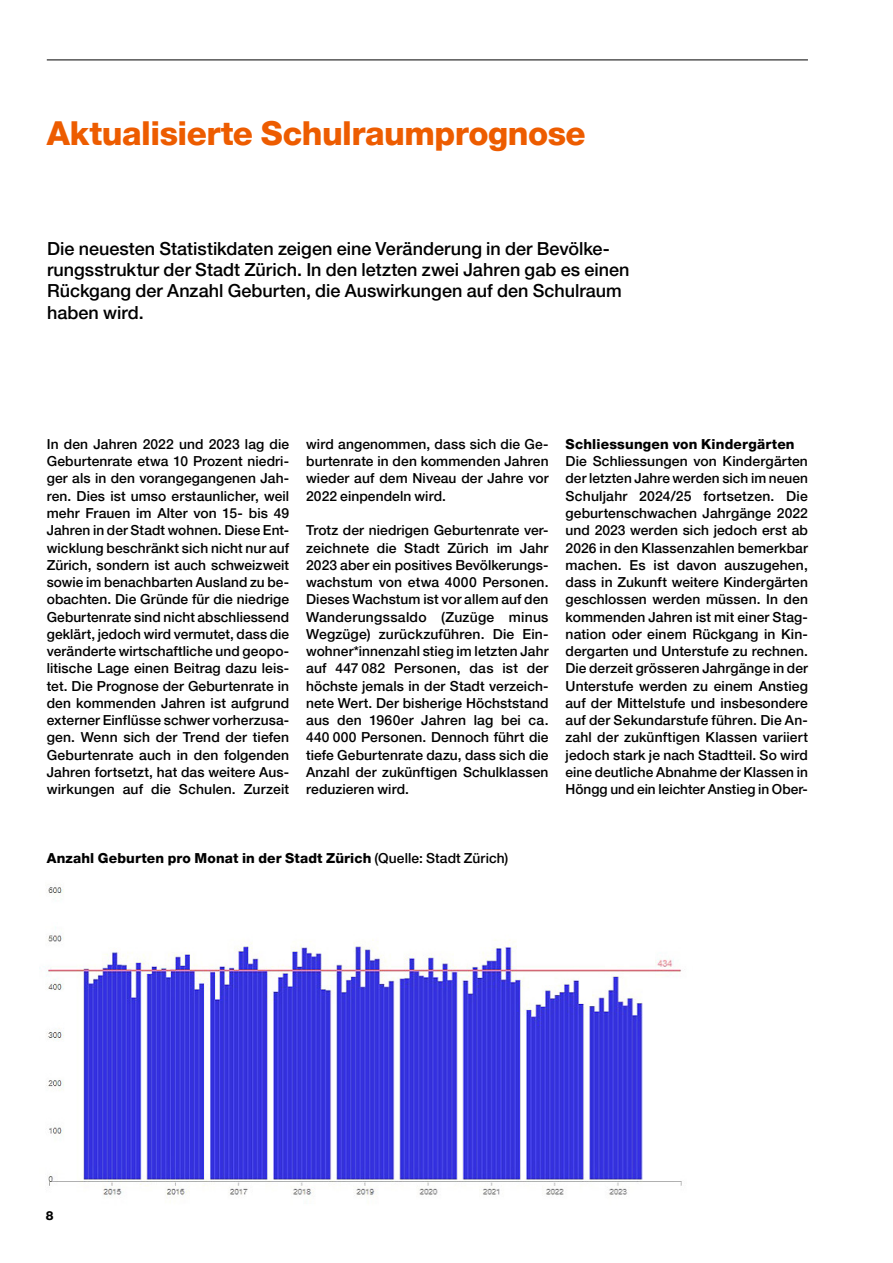
<style>
.page{position:relative;width:893px;height:1263px;background:#fff}
.page>*{position:absolute;margin:0;border:0;box-sizing:border-box;transform-origin:0 0}
.t1{font:800 33px "Helvetica Neue LT Pro";letter-spacing:-.015em;color:#ed5c00}
.t2{font:500 18px/21.3px "Helvetica Neue LT Pro";color:#000}
.t3{font:500 13.8px/17.2px "Helvetica Neue LT Pro";letter-spacing:.005em;color:#000;text-align:justify}
.t4{font:800 13.8px "Helvetica Neue LT Pro";letter-spacing:.01em;color:#000}
.t5{font:800 12.3px "Helvetica Neue LT Pro";color:#000}
.s1{font-weight:500}
</style>
<div class="page">
<hr style="left:47px;top:60px;width:761px;height:1px;background:#000">
<hr style="left:892px;top:811px;width:1px;height:452px;background:#eaf7fd">
<img style="left:44px;top:887px;width:638px;height:312px">
<h1 class="t1" style="left:47px;top:113px;width:540px">Aktualisierte Schulraumprognose</h1>
<h2 class="t2" style="left:47px;top:238px;width:584px">Die neuesten Statistikdaten zeigen eine Veränderung in der Bevölke&shy;rungsstruktur der Stadt Zürich. In den letzten zwei Jahren gab es einen Rückgang der Anzahl Geburten, die Auswirkungen auf den Schulraum haben wird.</h2>
<p class="t3" style="left:47px;top:435px;width:244px">In den Jahren 2022 und 2023 lag die Geburtenrate etwa 10 Prozent niedri&shy;ger als in den vorangegangenen Jah&shy;ren. Dies ist umso erstaunlicher, weil mehr Frauen im Alter von 15- bis 49<br>Jahren in der Stadt wohnen. Diese Ent&shy;wicklung beschränkt sich nicht nur auf Zürich, sondern ist auch schweizweit sowie im benachbarten Ausland zu be&shy;obachten. Die Gründe für die niedrige Geburtenrate sind nicht abschliessend geklärt, jedoch wird vermutet, dass die veränderte wirtschaftliche und geopo&shy;litische Lage einen Beitrag dazu leis&shy;tet. Die Prognose der Geburtenrate in den kommenden Jahren ist aufgrund externer Einflüsse schwer vorherzusa&shy;gen. Wenn sich der Trend der tiefen Geburtenrate auch in den folgenden Jahren fortsetzt, hat das weitere Aus&shy;wirkungen auf die Schulen. Zurzeit</p>
<p class="t3" style="left:306px;top:435px;width:244px">wird angenommen, dass sich die Ge&shy;burtenrate in den kommenden Jahren wieder auf dem Niveau der Jahre vor 2022 einpendeln wird.</p>
<p class="t3" style="left:306px;top:521px;width:244px">Trotz der niedrigen Geburtenrate ver&shy;zeichnete die Stadt Zürich im Jahr 2023 aber ein positives Bevölkerungs&shy;wachstum von etwa 4000 Personen.<br>Dieses Wachstum ist vor allem auf den Wanderungssaldo (Zuzüge minus Wegzüge) zurückzuführen. Die Ein&shy;wohner*innenzahl stieg im letzten Jahr auf 447 082 Personen, das ist der höchste jemals in der Stadt verzeich&shy;nete Wert. Der bisherige Höchststand aus den 1960er Jahren lag bei ca.<br>440 000 Personen. Dennoch führt die tiefe Geburtenrate dazu, dass sich die Anzahl der zukünftigen Schulklassen reduzieren wird.</p>
<p class="t4" style="left:566px;top:436px;width:231px">Schliessungen von Kindergärten</p>
<p class="t3" style="left:566px;top:452px;width:244px">Die Schliessungen von Kindergärten der letzten Jahre werden sich im neuen Schuljahr 2024/25 fortsetzen. Die geburtenschwachen Jahrgänge 2022 und 2023 werden sich jedoch erst ab 2026 in den Klassenzahlen bemerkbar machen. Es ist davon auszugehen, dass in Zukunft weitere Kindergärten geschlossen werden müssen. In den kommenden Jahren ist mit einer Stag&shy;nation oder einem Rückgang in Kin&shy;dergarten und Unterstufe zu rechnen.<br>Die derzeit grösseren Jahrgänge in der Unterstufe werden zu einem Anstieg auf der Mittelstufe und insbesondere auf der Sekundarstufe führen. Die An&shy;zahl der zukünftigen Klassen variiert jedoch stark je nach Stadtteil. So wird eine deutliche Abnahme der Klassen in Höngg und ein leichter Anstieg in Ober-</p>
<p class="t4" style="left:47px;top:850px;width:463px">Anzahl Geburten pro Monat in der Stadt Zürich <span class="s1">(Quelle: Stadt Zürich)</span></p>
<p class="t5" style="left:46px;top:1209px;width:9px">8</p>
</div>
